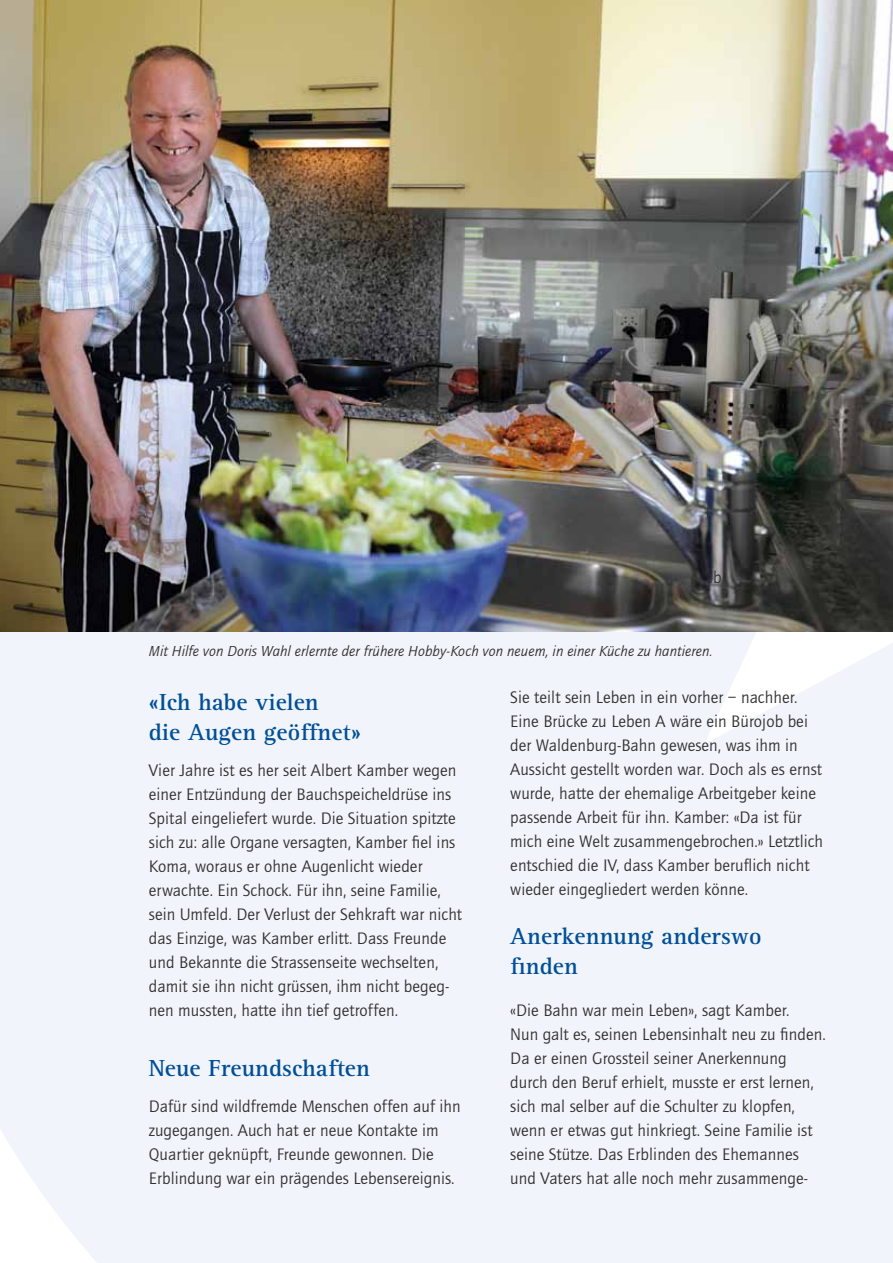
<style>
.page{position:relative;width:893px;height:1263px;background:#fff}
.page>*{position:absolute;margin:0;border:0;box-sizing:border-box;transform-origin:0 0}
.t1{font:700 24px/30px "Agfa Rotis Serif";letter-spacing:.005em;color:#004f98}
.t2{font:17.25px/24px "Quay Sans";letter-spacing:.005em;color:#313131}
.t3{font:italic 15px "Quay Sans";letter-spacing:.005em;color:#313131}
</style>
<div class="page">
<div style="left:0;top:631px;width:893px;height:632px;background:#f1f4fa"></div>
<img style="left:0;top:0;width:893px;height:631px">
<p class="t2" style="left:709px;top:566px;width:14px">ib</p>
<p class="t3" style="left:149px;top:642px;width:565px">Mit Hilfe von Doris Wahl erlernte der frühere Hobby-Koch von neuem, in einer Küche zu hantieren.</p>
<h1 class="t1" style="left:149px;top:687px;width:214px">«Ich habe vielen<br>die Augen geöffnet»</h1>
<p class="t2" style="left:149px;top:758px;width:315px">Vier Jahre ist es her seit Albert Kamber wegen einer Entzündung der Bauchspeicheldrüse ins Spital eingeliefert wurde. Die Situation spitzte sich zu: alle Organe versagten, Kamber fiel ins Koma, woraus er ohne Augenlicht wieder erwachte. Ein Schock. Für ihn, seine Familie, sein Umfeld. Der Verlust der Sehkraft war nicht das Einzige, was Kamber erlitt. Dass Freunde und Bekannte die Strassenseite wechselten, damit sie ihn nicht grüssen, ihm nicht begeg&shy;nen mussten, hatte ihn tief getroffen.</p>
<h1 class="t1" style="left:149px;top:1053px;width:223px">Neue Freundschaften</h1>
<p class="t2" style="left:149px;top:1094px;width:313px">Dafür sind wildfremde Menschen offen auf ihn zugegangen. Auch hat er neue Kontakte im Quartier geknüpft, Freunde gewonnen. Die Erblindung war ein prägendes Lebensereignis.</p>
<p class="t2" style="left:510px;top:686px;width:314px">Sie teilt sein Leben in ein vorher – nachher.<br>Eine Brücke zu Leben A wäre ein Bürojob bei der Waldenburg-Bahn gewesen, was ihm in Aussicht gestellt worden war. Doch als es ernst wurde, hatte der ehemalige Arbeitgeber keine passende Arbeit für ihn. Kamber: «Da ist für mich eine Welt zusammengebrochen.» Letztlich entschied die IV, dass Kamber beruflich nicht wieder eingegliedert werden könne.</p>
<h1 class="t1" style="left:510px;top:921px;width:253px">Anerkennung anderswo finden</h1>
<p class="t2" style="left:510px;top:998px;width:317px">«Die Bahn war mein Leben», sagt Kamber.<br>Nun galt es, seinen Lebensinhalt neu zu finden.<br>Da er einen Grossteil seiner Anerkennung durch den Beruf erhielt, musste er erst lernen, sich mal selber auf die Schulter zu klopfen, wenn er etwas gut hinkriegt. Seine Familie ist seine Stütze. Das Erblinden des Ehemannes und Vaters hat alle noch mehr zusammenge-</p>
</div>
